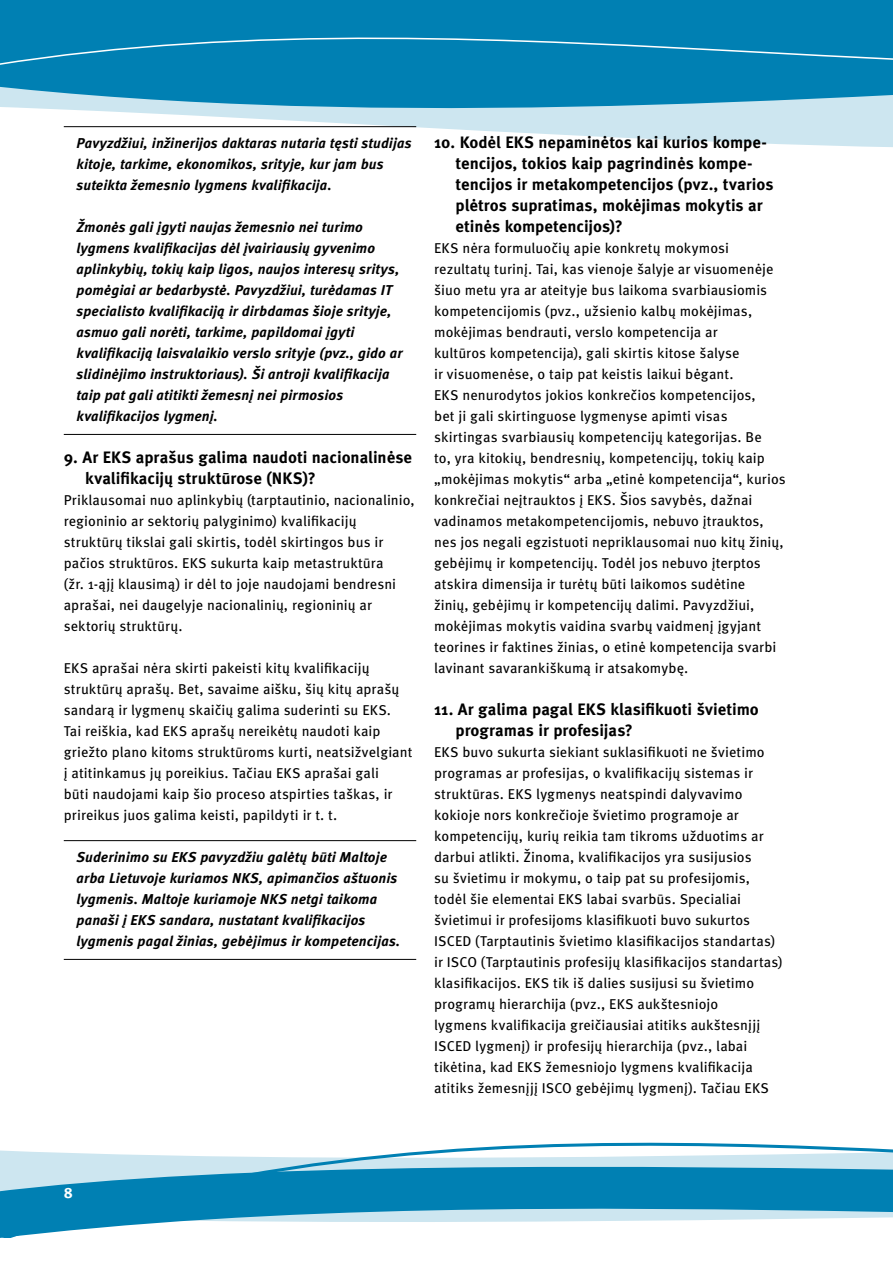
<style>
.page{position:relative;width:893px;height:1263px;background:#fff}
.page>*{position:absolute;margin:0;border:0;box-sizing:border-box;transform-origin:0 0}
.t1{font:700 16.5px/21px "Meta Pro";color:#000}
.t2{font:700 15px "Meta Pro";color:#fff}
.t3{font:14.25px/21px "Meta Pro";letter-spacing:.005em;color:#000}
.t4{font:italic 700 14.25px/21px "Meta Pro";letter-spacing:.005em;color:#000}
</style>
<div class="page">
<svg style="left:32px;top:108px;width:860px;height:39px;fill:#cde6f0"></svg>
<svg style="left:0;top:67px;width:892px;height:41px;background:#1c8ebb"></svg>
<div style="left:0;top:0;width:892px;height:67px;background:#0080b3"></div>
<svg style="left:0;top:1143px;width:892px;height:94px"></svg>
<svg style="left:892px;top:0;width:1px;height:147px"></svg>
<svg style="left:892px;top:1149px;width:1px;height:69px"></svg>
<hr style="left:64px;top:126px;width:352px;height:1px;background:#000">
<hr style="left:64px;top:434px;width:352px;height:1px;background:#000">
<hr style="left:64px;top:840px;width:352px;height:1px;background:#000">
<hr style="left:64px;top:959px;width:352px;height:1px;background:#000">
<p class="t4" style="left:77px;top:133px;width:337px">Pavyzdžiui, inžinerijos daktaras nutaria tęsti studijas kitoje, tarkime, ekonomikos, srityje, kur jam bus suteikta žemesnio lygmens kvalifikacija.</p>
<p class="t4" style="left:77px;top:217px;width:328px">Žmonės gali įgyti naujas žemesnio nei turimo lygmens kvalifikacijas dėl įvairiausių gyvenimo aplinkybių, tokių kaip ligos, naujos interesų sritys, pomėgiai ar bedarbystė. Pavyzdžiui, turėdamas IT specialisto kvalifikaciją ir dirbdamas šioje srityje, asmuo gali norėti, tarkime, papildomai įgyti kvalifikaciją laisvalaikio verslo srityje (pvz., gido ar slidinėjimo instruktoriaus). Ši antroji kvalifikacija taip pat gali atitikti žemesnį nei pirmosios kvalifikacijos lygmenį.</p>
<p class="t1" style="left:85px;top:447px;width:328px;text-indent:-21px">9. Ar EKS aprašus galima naudoti nacionalinėse kvalifikacijų struktūrose (NKS)?</p>
<p class="t3" style="left:64px;top:490px;width:352px">Priklausomai nuo aplinkybių (tarptautinio, nacionalinio, regioninio ar sektorių palyginimo) kvalifikacijų struktūrų tikslai gali skirtis, todėl skirtingos bus ir pačios struktūros. EKS sukurta kaip metastruktūra<br>(žr. 1-ąjį klausimą) ir dėl to joje naudojami bendresni aprašai, nei daugelyje nacionalinių, regioninių ar sektorių struktūrų.</p>
<p class="t3" style="left:64px;top:658px;width:350px">EKS aprašai nėra skirti pakeisti kitų kvalifikacijų struktūrų aprašų. Bet, savaime aišku, šių kitų aprašų sandarą ir lygmenų skaičių galima suderinti su EKS.<br>Tai reiškia, kad EKS aprašų nereikėtų naudoti kaip griežto plano kitoms struktūroms kurti, neatsižvelgiant į atitinkamus jų poreikius. Tačiau EKS aprašai gali<br>būti naudojami kaip šio proceso atspirties taškas, ir prireikus juos galima keisti, papildyti ir t. t.</p>
<p class="t4" style="left:77px;top:847px;width:325px">Suderinimo su EKS pavyzdžiu galėtų būti Maltoje arba Lietuvoje kuriamos NKS, apimančios aštuonis lygmenis. Maltoje kuriamoje NKS netgi taikoma panaši į EKS sandara, nustatant kvalifikacijos lygmenis pagal žinias, gebėjimus ir kompetencijas.</p>
<p class="t1" style="left:455px;top:132px;width:320px;text-indent:-21px">10. Kodėl EKS nepaminėtos kai kurios kompe&shy;tencijos, tokios kaip pagrindinės kompe&shy;tencijos ir metakompetencijos (pvz., tvarios plėtros supratimas, mokėjimas mokytis ar etinės kompetencijos)?</p>
<p class="t3" style="left:434px;top:238px;width:353px">EKS nėra formuluočių apie konkretų mokymosi rezultatų turinį. Tai, kas vienoje šalyje ar visuomenėje šiuo metu yra ar ateityje bus laikoma svarbiausiomis kompetencijomis (pvz., užsienio kalbų mokėjimas, mokėjimas bendrauti, verslo kompetencija ar<br>kultūros kompetencija), gali skirtis kitose šalyse<br>ir visuomenėse, o taip pat keistis laikui bėgant.<br>EKS nenurodytos jokios konkrečios kompetencijos,<br>bet ji gali skirtinguose lygmenyse apimti visas skirtingas svarbiausių kompetencijų kategorijas. Be<br>to, yra kitokių, bendresnių, kompetencijų, tokių kaip „mokėjimas mokytis“ arba „etinė kompetencija“, kurios konkrečiai neįtrauktos į EKS. Šios savybės, dažnai vadinamos metakompetencijomis, nebuvo įtrauktos, nes jos negali egzistuoti nepriklausomai nuo kitų žinių, gebėjimų ir kompetencijų. Todėl jos nebuvo įterptos atskira dimensija ir turėtų būti laikomos sudėtine<br>žinių, gebėjimų ir kompetencijų dalimi. Pavyzdžiui, mokėjimas mokytis vaidina svarbų vaidmenį įgyjant teorines ir faktines žinias, o etinė kompetencija svarbi lavinant savarankiškumą ir atsakomybę.</p>
<p class="t1" style="left:455px;top:699px;width:305px;text-indent:-21px">11. Ar galima pagal EKS klasifikuoti švietimo programas ir profesijas?</p>
<p class="t3" style="left:434px;top:742px;width:350px">EKS buvo sukurta siekiant suklasifikuoti ne švietimo programas ar profesijas, o kvalifikacijų sistemas ir struktūras. EKS lygmenys neatspindi dalyvavimo kokioje nors konkrečioje švietimo programoje ar kompetencijų, kurių reikia tam tikroms užduotims ar darbui atlikti. Žinoma, kvalifikacijos yra susijusios<br>su švietimu ir mokymu, o taip pat su profesijomis, todėl šie elementai EKS labai svarbūs. Specialiai švietimui ir profesijoms klasifikuoti buvo sukurtos ISCED (Tarptautinis švietimo klasifikacijos standartas) ir ISCO (Tarptautinis profesijų klasifikacijos standartas) klasifikacijos. EKS tik iš dalies susijusi su švietimo programų hierarchija (pvz., EKS aukštesniojo<br>lygmens kvalifikacija greičiausiai atitiks aukštesnįjį ISCED lygmenį) ir profesijų hierarchija (pvz., labai tikėtina, kad EKS žemesniojo lygmens kvalifikacija atitiks žemesnįjį ISCO gebėjimų lygmenį). Tačiau EKS</p>
<p class="t2" style="left:64px;top:1183px;width:11px">8</p>
</div>
